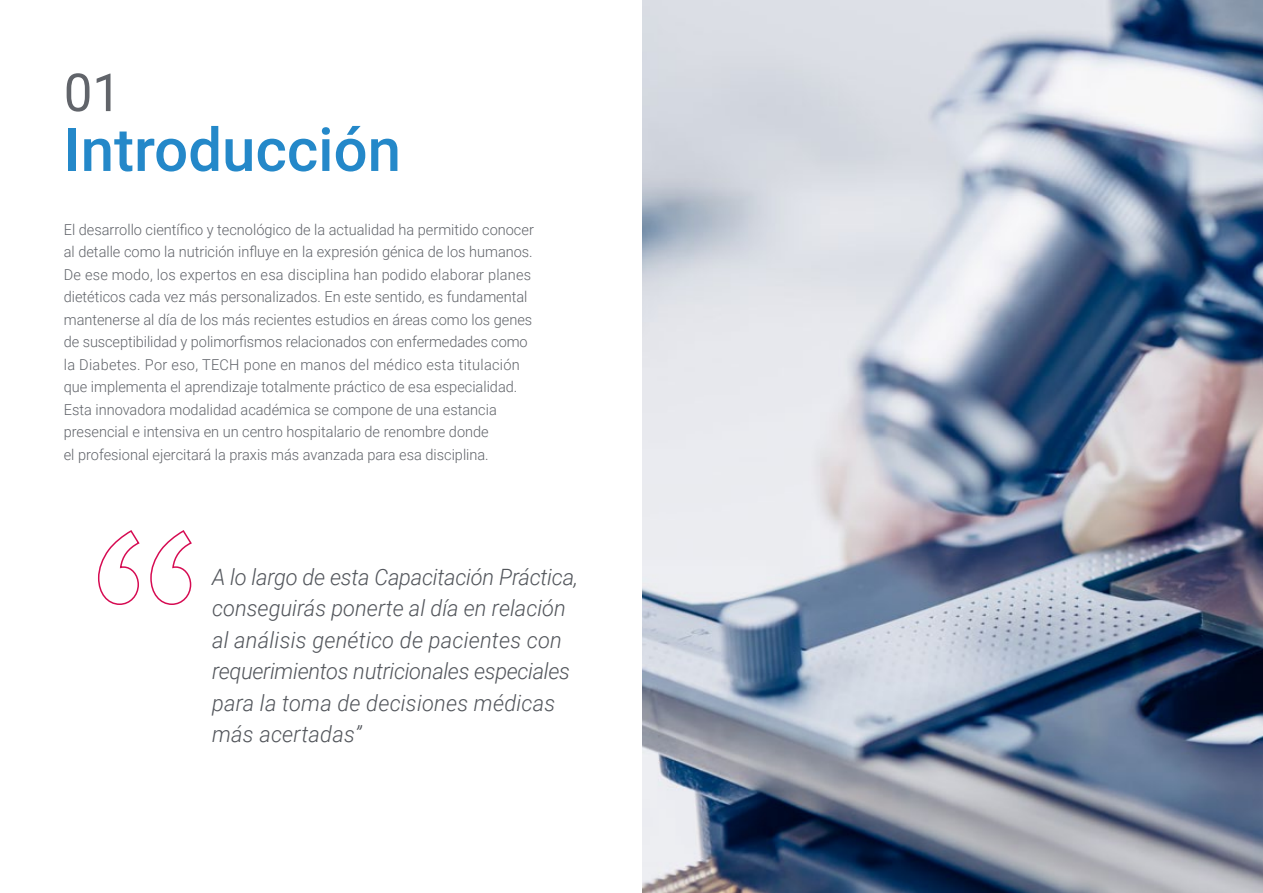
<style>
.page{position:relative;width:1263px;height:893px;background:#fff}
.page>*{position:absolute;margin:0;border:0;box-sizing:border-box;transform-origin:0 0}
.t1{font:500 60px "Roboto";color:#2488c9}
.t2{font:52.5px "Roboto";color:#61646a}
.t3{font:italic 300 22.5px/31.5px "Roboto";color:#52555b}
.t4{font:300 15px/22.5px "Roboto";color:#61646a}
</style>
<div class="page">
<svg style="left:98px;top:530px;width:94px;height:75px"></svg>
<img style="left:642px;top:0;width:621px;height:893px">
<h2 class="t2" style="left:64px;top:56px;width:59px">01</h2>
<h1 class="t1" style="left:64px;top:108px;width:339px">Introducción</h1>
<p class="t4" style="left:64px;top:217px;width:472px">El desarrollo científico y tecnológico de la actualidad ha permitido conocer al detalle como la nutrición influye en la expresión génica de los humanos.<br>De ese modo, los expertos en esa disciplina han podido elaborar planes dietéticos cada vez más personalizados. En este sentido, es fundamental mantenerse al día de los más recientes estudios en áreas como los genes de susceptibilidad y polimorfismos relacionados con enfermedades como la Diabetes. Por eso, TECH pone en manos del médico esta titulación que implementa el aprendizaje totalmente práctico de esa especialidad.<br>Esta innovadora modalidad académica se compone de una estancia presencial e intensiva en un centro hospitalario de renombre donde<br>el profesional ejercitará la praxis más avanzada para esa disciplina.</p>
<h3 class="t3" style="left:212px;top:560px;width:367px">A lo largo de esta Capacitación Práctica, conseguirás ponerte al día en relación al análisis genético de pacientes con requerimientos nutricionales especiales para la toma de decisiones médicas más acertadas”</h3>
</div>
